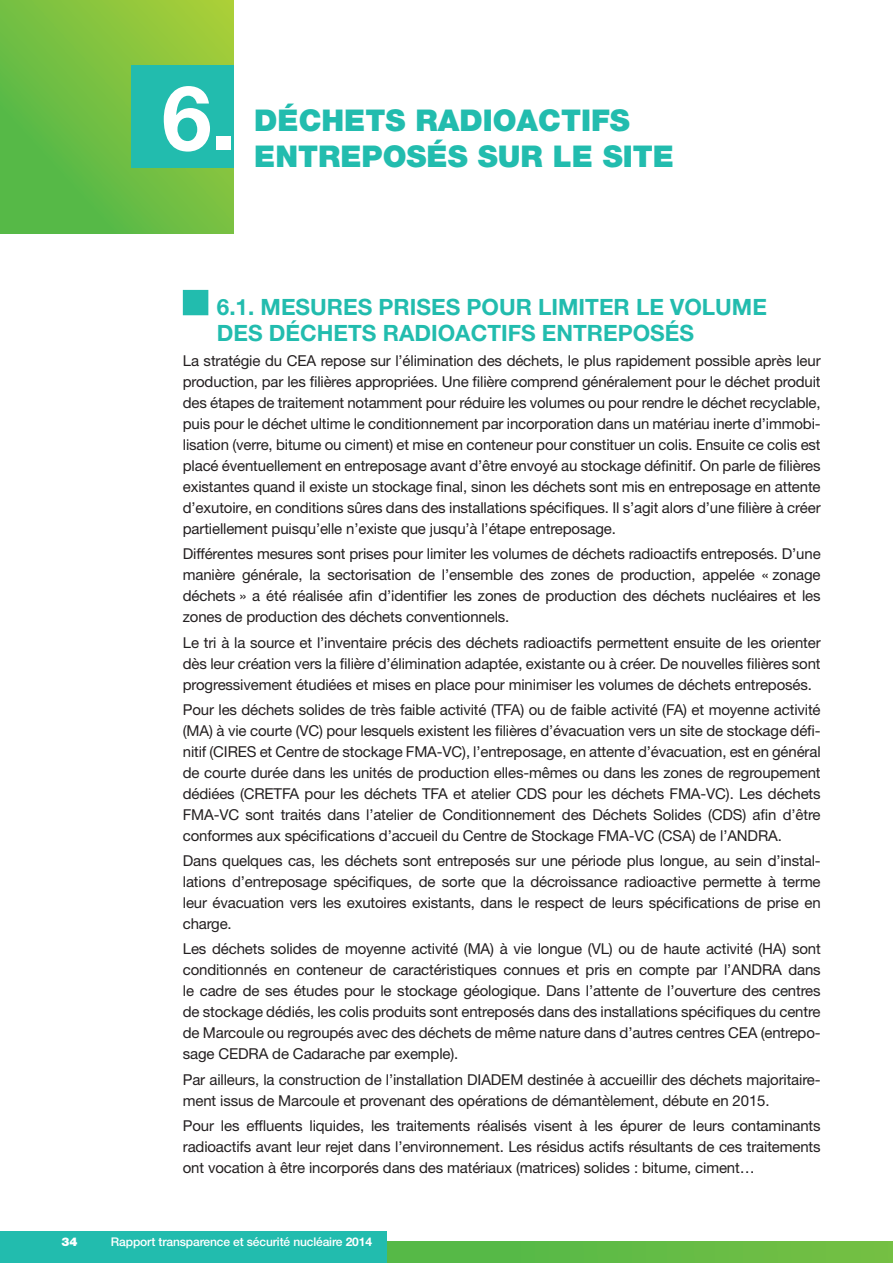
<style>
.page{position:relative;width:893px;height:1263px;background:#fff}
.page>*{position:absolute;margin:0;border:0;box-sizing:border-box;transform-origin:0 0}
.t1{font:700 90px "Helvetica Neue";color:#fff}
._1_TITRES_DE_PAGES{font:900 30px "Helvetica Neue";color:#22bcae}
._3_SOUS_TITRES{font:700 22.5px/25.5px "Helvetica Neue";color:#22bcae}
.t2{font:15px/21px "Helvetica Neue";letter-spacing:-.01em;color:#231f20;text-align:justify}
.t3{font:500 12px "Helvetica Neue";letter-spacing:-.01em;color:#fff}
.t4{font:900 12px "Helvetica Neue";color:#fff}
.s1{font-weight:700}
</style>
<div class="page">
<svg style="left:387px;top:1241px;width:506px;height:22px;background:#62bb45"></svg>
<svg style="left:0;top:0;width:234px;height:234px;background:#72bf42"></svg>
<div style="left:0;top:1231px;width:387px;height:32px;background:#22bcae"></div>
<div style="left:131px;top:66px;width:103px;height:102px;background:#22bcae"></div>
<div style="left:183px;top:290px;width:25px;height:25px;background:#22bcae"></div>
<p class="t1" style="left:162px;top:63px;width:76px">6.</p>
<p class="_1_TITRES_DE_PAGES" style="left:254px;top:103px;width:377px">DÉCHETS RADIOACTIFS</p>
<p class="_1_TITRES_DE_PAGES" style="left:254px;top:139px;width:421px">ENTREPOSÉS SUR LE SITE</p>
<p class="_3_SOUS_TITRES" style="left:217px;top:294px;width:552px">6.1. MESURES PRISES POUR LIMITER LE VOLUME<br>DES DÉCHETS RADIOACTIFS ENTREPOSÉS</p>
<p class="t2" style="left:183px;top:350px;width:639px">La stratégie du CEA repose sur l’élimination des déchets, le plus rapidement possible après leur production, par les filières appropriées. Une filière comprend généralement pour le déchet produit des étapes de traitement notamment pour réduire les volumes ou pour rendre le déchet recyclable, puis pour le déchet ultime le conditionnement par incorporation dans un matériau inerte d’immobi&shy;lisation (verre, bitume ou ciment) et mise en conteneur pour constituer un colis. Ensuite ce colis est placé éventuellement en entreposage avant d’être envoyé au stockage définitif. On parle de filières existantes quand il existe un stockage final, sinon les déchets sont mis en entreposage en attente d’exutoire, en conditions sûres dans des installations spécifiques. Il s’agit alors d’une filière à créer partiellement puisqu’elle n’existe que jusqu’à l’étape entreposage.</p>
<p class="t2" style="left:183px;top:543px;width:639px">Différentes mesures sont prises pour limiter les volumes de déchets radioactifs entreposés. D’une manière générale, la sectorisation de l’ensemble des zones de production, appelée « zonage déchets » a été réalisée afin d’identifier les zones de production des déchets nucléaires et les zones de production des déchets conventionnels.</p>
<p class="t2" style="left:183px;top:631px;width:639px">Le tri à la source et l’inventaire précis des déchets radioactifs permettent ensuite de les orienter dès leur création vers la filière d’élimination adaptée, existante ou à créer. De nouvelles filières sont progressivement étudiées et mises en place pour minimiser les volumes de déchets entreposés.</p>
<p class="t2" style="left:183px;top:699px;width:639px">Pour les déchets solides de très faible activité (TFA) ou de faible activité (FA) et moyenne activité (MA) à vie courte (VC) pour lesquels existent les filières d’évacuation vers un site de stockage défi&shy;nitif (CIRES et Centre de stockage FMA-VC), l’entreposage, en attente d’évacuation, est en général de courte durée dans les unités de production elles-mêmes ou dans les zones de regroupement dédiées (CRETFA pour les déchets TFA et atelier CDS pour les déchets FMA-VC). Les déchets FMA-VC sont traités dans l’atelier de Conditionnement des Déchets Solides (CDS) afin d’être conformes aux spécifications d’accueil du Centre de Stockage FMA-VC (CSA) de l’ANDRA.</p>
<p class="t2" style="left:183px;top:850px;width:639px">Dans quelques cas, les déchets sont entreposés sur une période plus longue, au sein d’instal&shy;lations d’entreposage spécifiques, de sorte que la décroissance radioactive permette à terme leur évacuation vers les exutoires existants, dans le respect de leurs spécifications de prise en charge.</p>
<p class="t2" style="left:183px;top:938px;width:639px">Les déchets solides de moyenne activité (MA) à vie longue (VL) ou de haute activité (HA) sont conditionnés en conteneur de caractéristiques connues et pris en compte par l’ANDRA dans le cadre de ses études pour le stockage géologique. Dans l’attente de l’ouverture des centres de stockage dédiés, les colis produits sont entreposés dans des installations spécifiques du centre de Marcoule ou regroupés avec des déchets de même nature dans d’autres centres CEA (entrepo&shy;sage CEDRA de Cadarache par exemple).</p>
<p class="t2" style="left:183px;top:1068px;width:639px">Par ailleurs, la construction de l’installation DIADEM destinée à accueillir des déchets majoritaire&shy;ment issus de Marcoule et provenant des opérations de démantèlement, débute en 2015.</p>
<p class="t2" style="left:183px;top:1115px;width:639px">Pour les effluents liquides, les traitements réalisés visent à les épurer de leurs contaminants radioactifs avant leur rejet dans l’environnement. Les résidus actifs résultants de ces traitements ont vocation à être incorporés dans des matériaux (matrices) solides : bitume, ciment…</p>
<p class="t4" style="left:62px;top:1234px;width:17px">34</p>
<p class="t3" style="left:111px;top:1234px;width:263px">Rapport transparence et sécurité nucléaire <span class="s1">2014</span></p>
</div>
